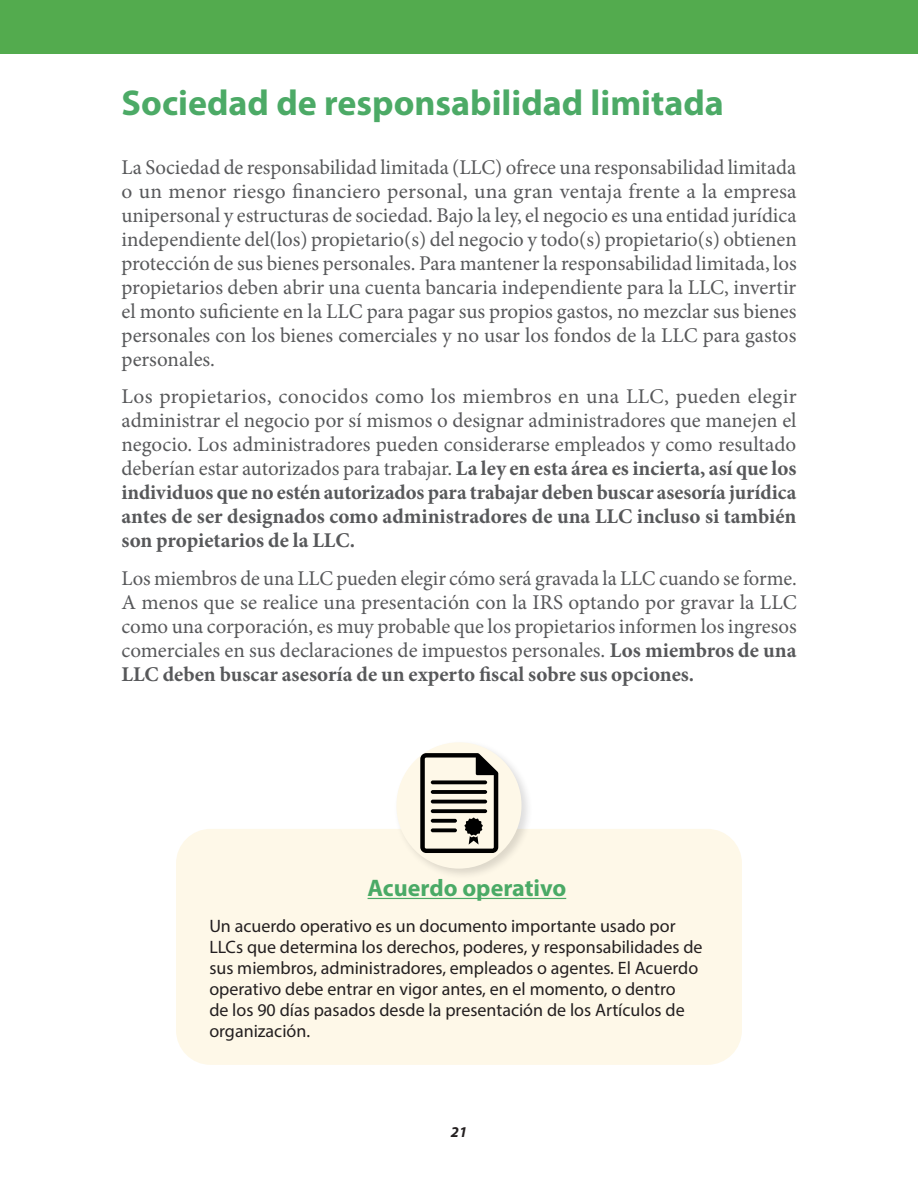
<style>
.page{position:relative;width:918px;height:1188px;background:#fff}
.page>*{position:absolute;margin:0;border:0;box-sizing:border-box;transform-origin:0 0}
.Heading_1{font:700 36px "Myriad Pro";color:#4caa66}
.Heading_2{font:700 24px "Myriad Pro";color:#4aaa66}
.t1{font:21px/24px "Minion Pro";color:#57585a;text-align:justify}
.t2{font:18px/21px "Myriad Pro";color:#231f20}
.t3{font:italic 700 15px "Myriad Pro";color:#231f20}
.s1{font-weight:700}
</style>
<div class="page">
<div style="left:0;top:0;width:918px;height:54px;background:#53ab4e"></div>
<div style="left:176px;top:829px;width:566px;height:236px;background:#fef8e8;border-radius:35px"></div>
<hr style="left:368px;top:898px;width:198px;height:1px;background:#4aaa66">
<div style="left:393px;top:739px;width:140px;height:141px;background:#231f20;opacity:.15"></div>
<div style="left:396px;top:742px;width:126px;height:127px;background:#fef8e8;border-radius:50%"></div>
<svg style="left:420px;top:753px;width:78px;height:100px"></svg>
<p class="Heading_1" style="left:121px;top:79px;width:604px">Sociedad de responsabilidad limitada</p>
<p class="t1" style="left:121px;top:155px;width:677px">La Sociedad de responsabilidad limitada (LLC) ofrece una responsabilidad limitada o un menor riesgo financiero personal, una gran ventaja frente a la empresa unipersonal y estructuras de sociedad. Bajo la ley, el negocio es una entidad jurídica independiente del(los) propietario(s) del negocio y todo(s) propietario(s) obtienen protección de sus bienes personales. Para mantener la responsabilidad limitada, los propietarios deben abrir una cuenta bancaria independiente para la LLC, invertir el monto suficiente en la LLC para pagar sus propios gastos, no mezclar sus bienes personales con los bienes comerciales y no usar los fondos de la LLC para gastos personales.</p>
<p class="t1" style="left:121px;top:385px;width:677px">Los propietarios, conocidos como los miembros en una LLC, pueden elegir administrar el negocio por sí mismos o designar administradores que manejen el negocio. Los administradores pueden considerarse empleados y como resultado deberían estar autorizados para trabajar. <span class="s1">La ley en esta área es incierta, así que los individuos que no estén autorizados para trabajar deben buscar asesoría jurídica antes de ser designados como administradores de una LLC incluso si también son propietarios de la LLC.</span></p>
<p class="t1" style="left:121px;top:566px;width:677px">Los miembros de una LLC pueden elegir cómo será gravada la LLC cuando se forme.<br>A menos que se realice una presentación con la IRS optando por gravar la LLC como una corporación, es muy probable que los propietarios informen los ingresos comerciales en sus declaraciones de impuestos personales. <span class="s1">Los miembros de una LLC deben buscar asesoría de un experto fiscal sobre sus opciones.</span></p>
<p class="Heading_2" style="left:368px;top:872px;width:200px">Acuerdo operativo</p>
<p class="t2" style="left:209px;top:915px;width:495px">Un acuerdo operativo es un documento importante usado por LLCs que determina los derechos, poderes, y responsabilidades de sus miembros, administradores, empleados o agentes. El Acuerdo operativo debe entrar en vigor antes, en el momento, o dentro<br>de los 90 días pasados desde la presentación de los Artículos de organización.</p>
<p class="t3" style="left:451px;top:1122px;width:18px">21</p>
</div>
